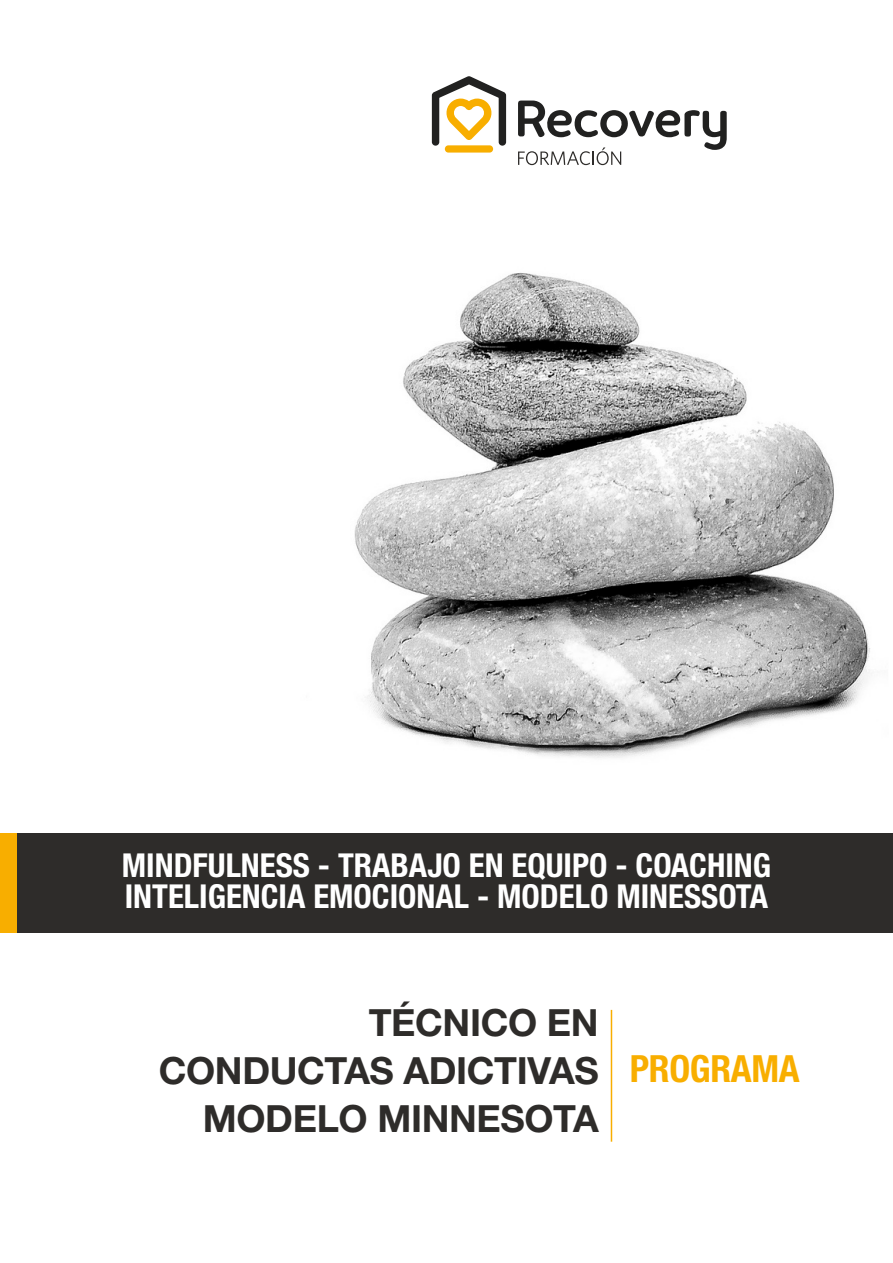
<style>
.page{position:relative;width:893px;height:1263px;background:#fff}
.page>*{position:absolute;margin:0;border:0;box-sizing:border-box;transform-origin:0 0}
.t1{font:700 37.5px/48px "Helvetica Neue";letter-spacing:-.01em;color:#2e2c2a;text-align:right}
.t2{font:700 condensed 37.5px "Helvetica Neue";letter-spacing:-.01em;color:#f8ae00}
.t3{font:700 condensed 33px/31.5px "Helvetica Neue";color:#fff}
</style>
<div class="page">
<img style="left:354px;top:121px;width:516px;height:637px">
<hr style="left:611px;top:1010px;width:1px;height:132px;background:#f8ae00">
<div style="left:0;top:833px;width:893px;height:100px;background:#2e2c2a"></div>
<div style="left:0;top:833px;width:16px;height:100px;background:#f8ae00"></div>
<div style="left:445px;top:145px;width:48px;height:8px;background:#f8ae00;border-radius:4px"></div>
<svg style="left:432px;top:76px;width:74px;height:70px"></svg>
<svg style="left:518px;top:101px;width:209px;height:64px"></svg>
<p class="t3" style="left:122px;top:848px;width:651px">MINDFULNESS - TRABAJO EN EQUIPO - COACHING<br>INTELIGENCIA EMOCIONAL - MODELO MINESSOTA</p>
<p class="t1" style="left:159px;top:998px;width:441px">TÉCNICO EN<br>CONDUCTAS ADICTIVAS<br>MODELO MINNESOTA</p>
<p class="t2" style="left:630px;top:1046px;width:171px">PROGRAMA</p>
</div>
